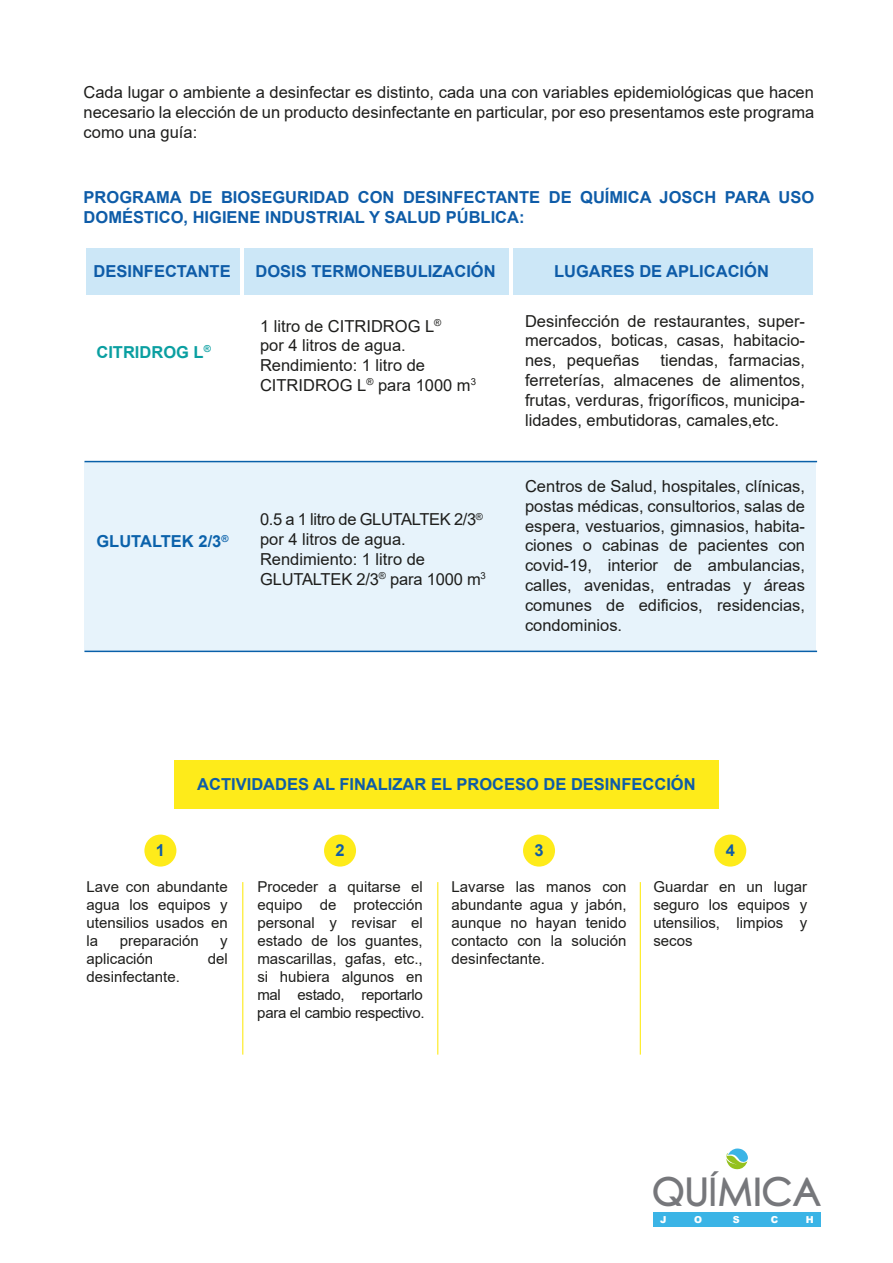
<style>
.page{position:relative;width:893px;height:1263px;background:#fff}
.page>*{position:absolute;margin:0;border:0;box-sizing:border-box;transform-origin:0 0}
.t1{font:42px "Chub Gothic";color:#76777b}
.t2{font:16.5px/19.8px "Arial";color:#1e1e1c;text-align:justify}
.t3{font:700 16.5px/19.8px "Arial";color:#0e5ca8}
.t4{font:700 16.5px "Arial";color:#0b62ab}
.t5{font:700 16.5px "Arial";color:#0a9fa1}
.t6{font:15px/18px "Arial";color:#1e1e1c;text-align:justify}
.t7{font:900 9.6px "Arial";color:#fff}
.s1{font-family:"Myriad Pro"}
</style>
<div class="page">
<div style="left:174px;top:760px;width:544px;height:48px;background:#feeb1a"></div>
<svg style="left:726px;top:1148px;width:22px;height:22px"></svg>
<div style="left:653px;top:1212px;width:168px;height:15px;background:#3bb4e6"></div>
<div style="left:86px;top:248px;width:726px;height:47px;background:#cce7f7"></div>
<hr style="left:241px;top:238px;width:3px;height:63px;background:#fff">
<hr style="left:509px;top:238px;width:3px;height:63px;background:#fff">
<div style="left:84px;top:462px;width:732px;height:189px;background:#e7f3fb"></div>
<hr style="left:84px;top:461px;width:733px;height:1px;background:#0960a9">
<hr style="left:84px;top:651px;width:733px;height:1px;background:#0960a9">
<div style="left:144px;top:834px;width:32px;height:32px;background:#feeb1a;border-radius:50%"></div>
<div style="left:324px;top:834px;width:32px;height:32px;background:#feeb1a;border-radius:50%"></div>
<div style="left:523px;top:834px;width:32px;height:32px;background:#feeb1a;border-radius:50%"></div>
<div style="left:714px;top:834px;width:32px;height:32px;background:#feeb1a;border-radius:50%"></div>
<hr style="left:242px;top:882px;width:1px;height:172px;background:#feeb1a">
<hr style="left:437px;top:882px;width:1px;height:172px;background:#feeb1a">
<hr style="left:640px;top:882px;width:1px;height:172px;background:#feeb1a">
<p class="t2" style="left:84px;top:82px;width:732px">Cada lugar o ambiente a desinfectar es distinto, cada una con variables epidemiológicas que hacen necesario la elección de un producto desinfectante en particular, por eso presentamos este programa como una guía:</p>
<p class="t3" style="left:84px;top:187px;width:732px">PROGRAMA DE BIOSEGURIDAD CON DESINFECTANTE DE QUÍMICA JOSCH PARA USO<br>DOMÉSTICO, HIGIENE INDUSTRIAL Y SALUD PÚBLICA:</p>
<p class="t3" style="left:94px;top:261px;width:139px">DESINFECTANTE</p>
<p class="t3" style="left:256px;top:261px;width:242px">DOSIS TERMONEBULIZACIÓN</p>
<p class="t3" style="left:554px;top:261px;width:216px">LUGARES DE APLICACIÓN</p>
<p class="t5" style="left:96px;top:340px;width:116px">CITRIDROG L<sup>®</sup></p>
<p class="t2" style="left:260px;top:316px;width:218px;text-align:left">1 litro de CITRIDROG L<sup>®<br></sup>por 4 litros de agua.<br>Rendimiento: 1 litro de<br>CITRIDROG L<sup>®</sup> para 1000 m<sup>3</sup></p>
<p class="t4" style="left:96px;top:530px;width:134px">GLUTALTEK 2/3<sup>®</sup></p>
<p class="t2" style="left:260px;top:510px;width:227px;text-align:left">0.5 a 1 litro de GLUTALTEK 2/3<sup>® </sup>por 4 litros de agua.<br>Rendimiento: 1 litro de<br>GLUTALTEK 2/3<sup>®</sup> para 1000 m<sup>3</sup></p>
<p class="t2" style="left:525px;top:311px;width:281px">Desinfección de restaurantes, super&shy;mercados, boticas, casas, habitacio&shy;nes, pequeñas</p>
<p class="t2" style="left:525px;top:350px;width:281px;text-indent:135px">tiendas, farmacias, ferreterías, almacenes de alimentos, frutas, verduras, frigoríficos, municipa&shy;lidades, embutidoras, camales,etc.</p>
<p class="t2" style="left:525px;top:476px;width:282px">Centros de Salud, hospitales, clínicas, postas médicas, consultorios, salas de espera, vestuarios, gimnasios, habita&shy;ciones o cabinas de pacientes con covid-19, interior de ambulancias, calles, avenidas, entradas y áreas comunes de edificios, residencias, condominios.</p>
<p class="t3" style="left:197px;top:774px;width:500px">ACTIVIDADES AL FINALIZAR EL PROCESO DE DESINFECCIÓN</p>
<p class="t3" style="left:156px;top:840px;width:11px">1</p>
<p class="t3" style="left:335px;top:840px;width:11px">2</p>
<p class="t3" style="left:534px;top:840px;width:11px">3</p>
<p class="t3" style="left:726px;top:840px;width:11px">4</p>
<p class="t6" style="left:87px;top:878px;width:143px">Lave con abundante agua los equipos y utensilios usados en la</p>
<p class="t6" style="left:120px;top:932px;width:81px">preparación</p>
<p class="t6" style="left:220px;top:932px;width:9px">y</p>
<p class="t6" style="left:87px;top:950px;width:68px">aplicación</p>
<p class="t6" style="left:208px;top:950px;width:22px">del</p>
<p class="t6" style="left:87px;top:968px;width:95px">desinfectante.</p>
<p class="t6" style="left:257px;top:878px;width:169px;text-align:left">Proceder a quitarse el equipo de protección personal y revisar el estado de los guantes, mascarillas, gafas, etc., si hubiera algunos en mal estado, reportarlo para el cambio respectivo.</p>
<p class="t6" style="left:451px;top:878px;width:177px">Lavarse las manos con abundante agua y jabón, aunque no hayan tenido contacto con la solución desinfectante.</p>
<p class="t6" style="left:653px;top:878px;width:155px">Guardar en un lugar seguro los equipos y utensilios, limpios y secos</p>
<h1 class="t1" style="left:652px;top:1167px;width:172px">QU<span class="s1">Í</span>MICA</h1>
<p class="t7" style="left:660px;top:1213px;width:8px">J</p>
<p class="t7" style="left:694px;top:1213px;width:9px">O</p>
<p class="t7" style="left:733px;top:1213px;width:8px">S</p>
<p class="t7" style="left:771px;top:1213px;width:9px">C</p>
<p class="t7" style="left:806px;top:1213px;width:9px">H</p>
</div>
